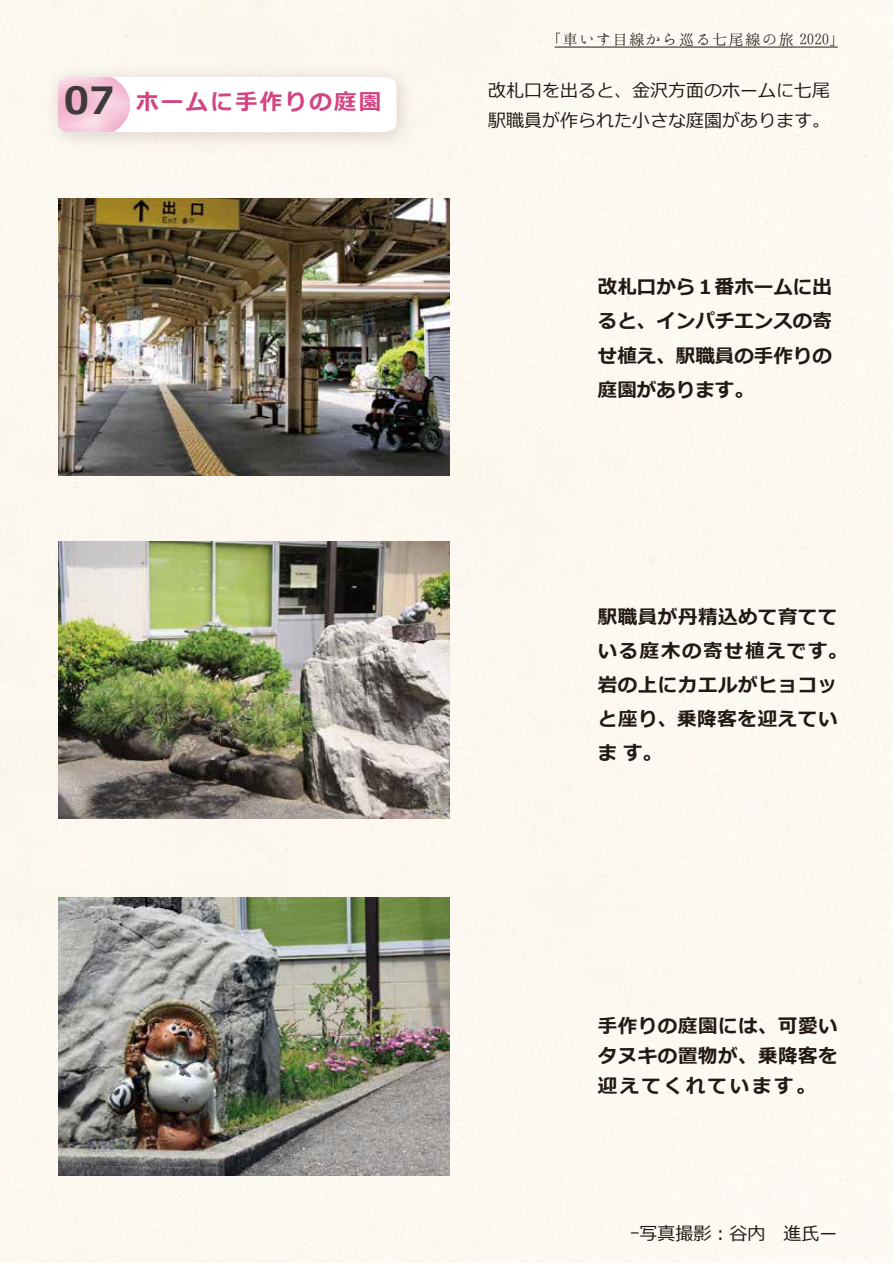
<style>
.page{position:relative;width:893px;height:1263px;background:#fcf9f1}
.page>*{position:absolute;margin:0;border:0;box-sizing:border-box;transform-origin:0 0}
.t1{font:700 37.5px "Meiryo";color:#3e3a39}
.t2{font:700 22.5px "Meiryo";letter-spacing:.1em;color:#d21577}
.t3{font:700 19.5px/34.2px "Meiryo";letter-spacing:.025em;color:#221815;text-align:justify}
.t4{font:700 19.5px/30px "Meiryo";letter-spacing:.025em;color:#231815;text-align:justify}
.t5{font:18px/30px "Meiryo";color:#231815}
.t6{font:18px "Meiryo";color:#221815}
.t7{font:16.5px "Hannari Mincho";color:#231815}
</style>
<div class="page">
<img style="left:38px;top:56px;width:383px;height:101px">
<svg style="left:58px;top:77px;width:339px;height:55px"></svg>
<hr style="left:555px;top:47px;width:283px;height:1px;background:#231815">
<img style="left:58px;top:198px;width:391px;height:277px">
<img style="left:58px;top:542px;width:391px;height:277px">
<img style="left:58px;top:898px;width:391px;height:277px">
<h1 class="t1" style="left:64px;top:74px;width:52px">07</h1>
<p class="t2" style="left:136px;top:85px;width:247px">ホームに手作りの庭園</p>
<p class="t7" style="left:546px;top:31px;width:301px">「車いす目線から巡る七尾線の旅 2020」</p>
<p class="t5" style="left:488px;top:77px;width:343px">改札口を出ると、金沢方面のホームに七尾駅職員が作られた小さな庭園があります。</p>
<p class="t3" style="left:598px;top:271px;width:235px">改札口から１番ホームに出ると、インパチエンスの寄せ植え、駅職員の手作りの庭園があります。</p>
<p class="t3" style="left:598px;top:600px;width:251px;text-align:left">駅職員が丹精込めて育てている庭木の寄せ植えです。岩の上にカエルがヒョコッと座り、乗降客を迎えてい</p>
<p class="t4" style="left:598px;top:1011px;width:241px">手作りの庭園には、可愛いタヌキの置物が、乗降客を迎えてくれています。　</p>
<p class="t6" style="left:631px;top:1220px;width:208px">ｰ写真撮影︓谷内　進氏ー</p>
</div>
